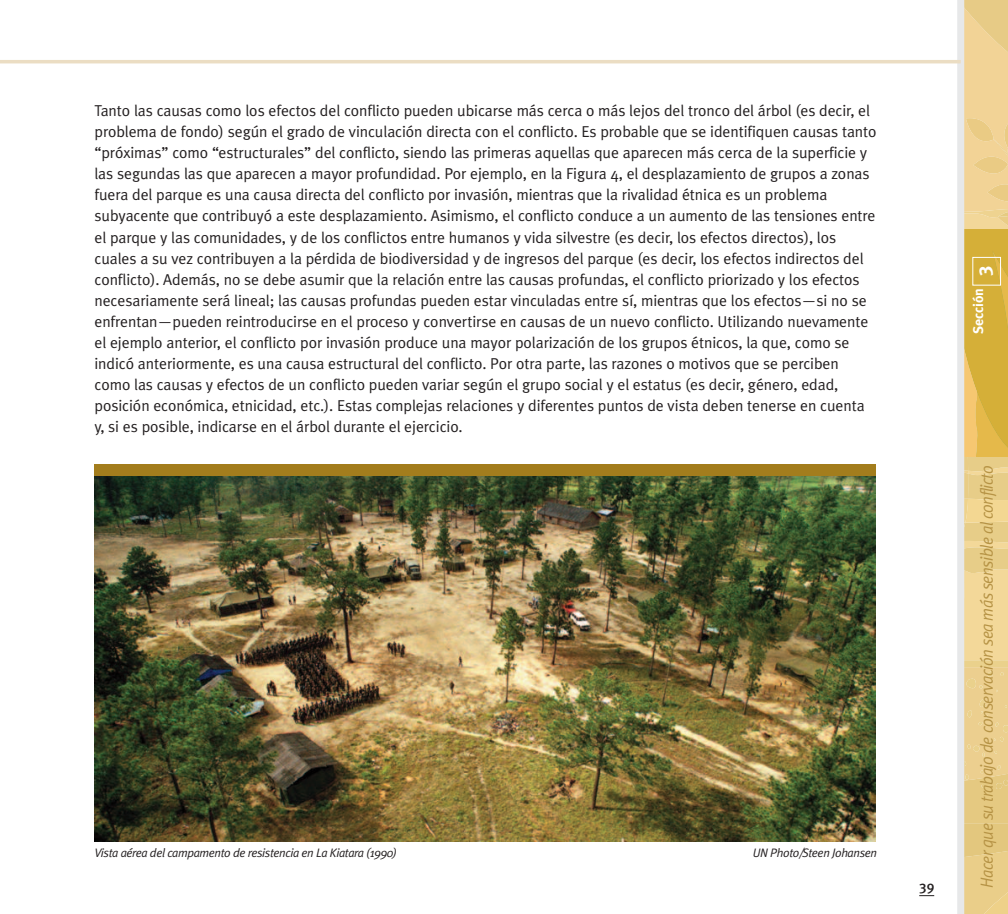
<style>
.page{position:relative;width:1008px;height:914px;background:#fff}
.page>*{position:absolute;margin:0;border:0;box-sizing:border-box;transform-origin:0 0}
.t1{font:19.25px "Meta Plus Bold Caps";color:#fff}
.t2{font:italic 17.5px "Meta Plus Normal";letter-spacing:-.03em;color:#b69345;scale:.93 1}
.t3{font:15.75px/21px "Meta Plus Normal";letter-spacing:-.005em;color:#231f20}
.t4{font:700 14px "Meta Plus";color:#fff}
.t5{font:14px "Meta Plus Medium Caps";color:#231f20}
.t6{font:italic 12.25px "Meta Plus Normal";letter-spacing:-.03em;color:#231f20}
</style>
<div class="page">
<svg style="left:964px;top:0;width:44px;height:914px;background:#e8c97d"></svg>
<div style="left:957px;top:0;width:7px;height:914px;background:#e7e8e9"></div>
<hr style="left:0;top:60px;width:961px;height:3px;background:#ebddc3">
<div style="left:972px;top:257px;width:29px;height:28px;border:1px solid #fff"></div>
<svg style="left:919px;top:895px;width:15px;height:1px"></svg>
<img style="left:94px;top:476px;width:782px;height:365px">
<div style="left:94px;top:464px;width:782px;height:12px;background:#a37d1d"></div>
<p class="t3" style="left:94px;top:100px;width:784px">Tanto las causas como los efectos del conflicto pueden ubicarse más cerca o más lejos del tronco del árbol (es decir, el problema de fondo) según el grado de vinculación directa con el conflicto. Es probable que se identifiquen causas tanto “próximas” como “estructurales” del conflicto, siendo las primeras aquellas que aparecen más cerca de la superficie y las segundas las que aparecen a mayor profundidad. Por ejemplo, en la Figura 4, el desplazamiento de grupos a zonas fuera del parque es una causa directa del conflicto por invasión, mientras que la rivalidad étnica es un problema subyacente que contribuyó a este desplazamiento. Asimismo, el conflicto conduce a un aumento de las tensiones entre el parque y las comunidades, y de los conflictos entre humanos y vida silvestre (es decir, los efectos directos), los cuales a su vez contribuyen a la pérdida de biodiversidad y de ingresos del parque (es decir, los efectos indirectos del conflicto). Además, no se debe asumir que la relación entre las causas profundas, el conflicto priorizado y los efectos necesariamente será lineal; las causas profundas pueden estar vinculadas entre sí, mientras que los efectos—si no se enfrentan—pueden reintroducirse en el proceso y convertirse en causas de un nuevo conflicto. Utilizando nuevamente el ejemplo anterior, el conflicto por invasión produce una mayor polarización de los grupos étnicos, la que, como se indicó anteriormente, es una causa estructural del conflicto. Por otra parte, las razones o motivos que se perciben como las causas y efectos de un conflicto pueden variar según el grupo social y el estatus (es decir, género, edad, posición económica, etnicidad, etc.). Estas complejas relaciones y diferentes puntos de vista deben tenerse en cuenta y, si es posible, indicarse en el árbol durante el ejercicio.</p>
<p class="t6" style="left:94px;top:845px;width:304px">Vista aérea del campamento de resistencia en La Kiatara (1990)</p>
<p class="t6" style="left:753px;top:845px;width:126px">UN Photo/Steen Johansen</p>
<p class="t1" style="left:974px;top:276px;width:12px;rotate:-90deg">3</p>
<p class="t4" style="left:970px;top:334px;width:48px;rotate:-90deg">Sección</p>
<p class="t5" style="left:919px;top:880px;width:16px">39</p>
<p class="t2" style="left:976px;top:887px;width:456px;rotate:-90deg">Hacer que su trabajo de conservación sea más sensible al conflicto</p>
</div>
